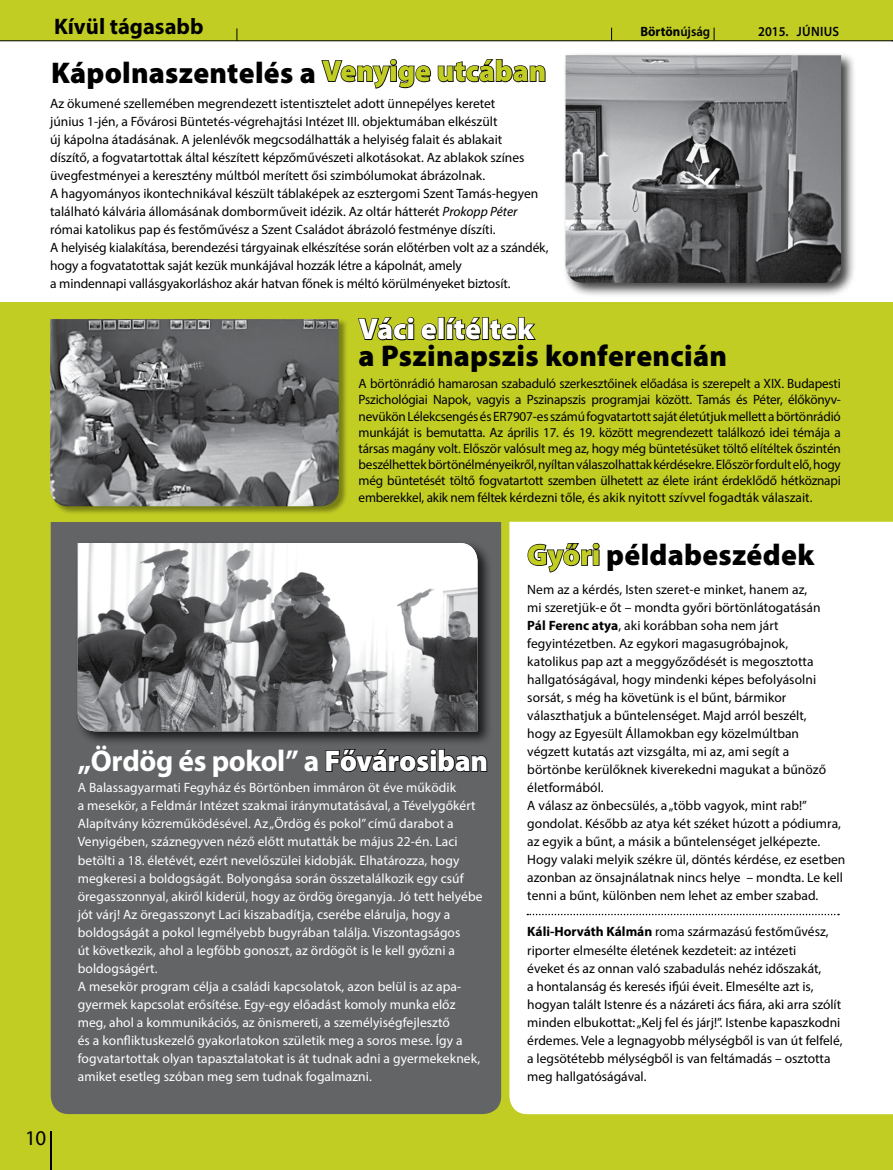
<style>
.page{position:relative;width:893px;height:1170px;background:#fff}
.page>*{position:absolute;margin:0;border:0;box-sizing:border-box;transform-origin:0 0}
.t1{font:900 30px "Myriad Pro";letter-spacing:.01em;color:#000}
.t2{font:700 30px "Myriad Pro";letter-spacing:-.01em;color:#fff}
.t3{font:900 30px "Myriad Pro";color:#fff}
.t4{font:700 22.5px "Myriad Pro";color:#000}
.t5{font:21px "Myriad Pro";color:#000}
.t6{font:13.5px/18px "Myriad Pro";color:#000}
.t7{font:13.5px/18px "Myriad Pro";letter-spacing:.005em;color:#fff}
.t8{font:700 13.5px "Myriad Pro";color:#000;scale:.95 1}
.t9{font:600 13.5px "Myriad Pro";letter-spacing:.025em;color:#000;scale:.95 1}
.s1{font-weight:600}
.s2{color:#c1cd23}
.s3{font-style:italic}
.s4{font-weight:900}
.s5{font-weight:700}
</style>
<div class="page">
<div style="left:0;top:0;width:893px;height:40px;background:#c1cd23"></div>
<svg style="left:237px;top:28px;width:1px;height:12px"></svg>
<svg style="left:714px;top:28px;width:1px;height:12px"></svg>
<svg style="left:611px;top:28px;width:1px;height:12px"></svg>
<hr style="left:0;top:40px;width:893px;height:1px;background:#000">
<div style="left:0;top:302px;width:893px;height:867px;background:#c1cd23"></div>
<div style="left:509px;top:521px;width:384px;height:593px;background:#fff"></div>
<svg style="left:527px;top:542px;width:73px;height:31px;background:#bbb"></svg>
<svg style="left:358px;top:317px;width:80px;height:24px"></svg>
<div style="left:438px;top:317px;width:7px;height:23px;border:2px solid #000"></div>
<svg style="left:446px;top:317px;width:35px;height:24px"></svg>
<div style="left:482px;top:317px;width:7px;height:23px;border:2px solid #000"></div>
<svg style="left:489px;top:317px;width:47px;height:24px"></svg>
<div style="left:51px;top:522px;width:450px;height:591px;background:#636466"></div>
<svg style="left:325px;top:746px;width:163px;height:26px;background:#454647"></svg>
<div style="left:75px;top:540px;width:418px;height:206px;background:#000;opacity:.75"></div>
<img style="left:78px;top:543px;width:399px;height:188px">
<div style="left:50px;top:318px;width:298px;height:197px;background:#000;opacity:.38"></div>
<img style="left:50px;top:319px;width:289px;height:187px">
<div style="left:562px;top:52px;width:294px;height:246px;background:#000;opacity:.75"></div>
<img style="left:566px;top:55px;width:275px;height:228px">
<svg style="left:321px;top:59px;width:225px;height:30px"></svg>
<svg style="left:527px;top:913px;width:312px;height:2px"></svg>
<hr style="left:50px;top:1131px;width:2px;height:38px;background:#000">
<h2 class="t4" style="left:54px;top:12px;width:151px">Kívül tágasabb</h2>
<p class="t8" style="left:640px;top:22px;width:75px">Börtön<span class="s1">újság</span></p>
<p class="t9" style="left:758px;top:23px;width:87px">2015. JÚNIUS</p>
<h1 class="t1" style="left:51px;top:52px;width:497px">Kápolnaszentelés a <span class="s2">Venyige utcában</span></h1>
<p class="t6" style="left:50px;top:94px;width:500px">Az ökumené szellemében megrendezett istentisztelet adott ünnepélyes keretet<br>június 1-jén, a Fővárosi Büntetés-végrehajtási Intézet III. objektumában elkészült<br>új kápolna átadásának. A jelenlévők megcsodálhatták a helyiség falait és ablakait<br>díszítő, a fogvatartottak által készített képzőművészeti alkotásokat. Az ablakok színes üvegfestményei a keresztény múltból merített ősi szimbólumokat ábrázolnak.<br>A hagyományos ikontechnikával készült táblaképek az esztergomi Szent Tamás-hegyen található kálvária állomásának domborműveit idézik. Az oltár hátterét <span class="s3">Prokopp Péter </span>római katolikus pap és festőművész a Szent Családot ábrázoló festménye díszíti.<br>A helyiség kialakítása, berendezési tárgyainak elkészítése során előtérben volt az a szándék, hogy a fogvatatottak saját kezük munkájával hozzák létre a kápolnát, amely<br>a mindennapi vallásgyakorláshoz akár hatvan főnek is méltó körülményeket biztosít.</p>
<h1 class="t3" style="left:359px;top:309px;width:177px">Váci elítéltek</h1>
<h1 class="t1" style="left:359px;top:336px;width:370px">a Pszinapszis konferencián</h1>
<p class="t6" style="left:359px;top:375px;width:484px;line-height:16.2px;text-align:justify">A börtönrádió hamarosan szabaduló szerkesztőinek előadása is szerepelt a XIX. Budapesti Pszichológiai Napok, vagyis a Pszinapszis programjai között. Tamás és Péter, élőkönyv&shy;nevükön Lélekcsengés és ER7907-es számú fogvatartott saját életútjuk mellett a börtönrádió munkáját is bemutatta. Az április 17. és 19. között megrendezett találkozó idei témája a társas magány volt. Először valósult meg az, hogy még büntetésüket töltő elítéltek őszintén beszélhettek börtönélményeikről, nyíltan válaszolhattak kérdésekre. Először fordult elő, hogy még büntetését töltő fogvatartott szemben ülhetett az élete iránt érdeklődő hétköznapi emberekkel, akik nem féltek kérdezni tőle, és akik nyitott szívvel fogadták válaszait.</p>
<h3 class="t5" style="left:25px;top:1125px;width:23px">10</h3>
<h1 class="t2" style="left:78px;top:741px;width:412px">„Ördög és pokol” a <span class="s4">Fővárosiban</span></h1>
<p class="t7" style="left:78px;top:778px;width:406px">A Balassagyarmati Fegyház és Börtönben immáron öt éve működik<br>a mesekör, a Feldmár Intézet szakmai iránymutatásával, a Tévelygőkért Alapítvány közreműködésével. Az „Ördög és pokol” című darabot a Venyigében, száznegyven néző előtt mutatták be május 22-én. Laci betölti a 18. életévét, ezért nevelőszülei kidobják. Elhatározza, hogy megkeresi a boldogságát. Bolyongása során összetalálkozik egy csúf öregasszonnyal, akiről kiderül, hogy az ördög öreganyja. Jó tett helyébe jót várj! Az öregasszonyt Laci kiszabadítja, cserébe elárulja, hogy a boldogságát a pokol legmélyebb bugyrában találja. Viszontagságos<br>út következik, ahol a legfőbb gonoszt, az ördögöt is le kell győzni a boldogságért.<br>A mesekör program célja a családi kapcsolatok, azon belül is az apa&shy;gyermek kapcsolat erősítése. Egy-egy előadást komoly munka előz meg, ahol a kommunikációs, az önismereti, a személyiségfejlesztő<br>és a konfliktuskezelő gyakorlatokon születik meg a soros mese. Így a fogvatartottak olyan tapasztalatokat is át tudnak adni a gyermekeknek, amiket esetleg szóban meg sem tudnak fogalmazni.</p>
<h1 class="t1" style="left:527px;top:535px;width:288px"><span class="s2">Győri</span> példabeszédek</h1>
<p class="t6" style="left:527px;top:580px;width:320px">Nem az a kérdés, Isten szeret-e minket, hanem az,<br>mi szeretjük-e őt – mondta győri börtönlátogatásán<br><span class="s5">Pál Ferenc atya</span>, aki korábban soha nem járt fegyintézetben. Az egykori magasugróbajnok,<br>katolikus pap azt a meggyőződését is megosztotta hallgatóságával, hogy mindenki képes befolyásolni sorsát, s még ha követünk is el bűnt, bármikor választhatjuk a bűntelenséget. Majd arról beszélt,<br>hogy az Egyesült Államokban egy közelmúltban<br>végzett kutatás azt vizsgálta, mi az, ami segít a börtönbe kerülőknek kiverekedni magukat a bűnöző életformából.<br>A válasz az önbecsülés, a „több vagyok, mint rab!” gondolat. Később az atya két széket húzott a pódiumra, az egyik a bűnt, a másik a bűntelenséget jelképezte.<br>Hogy valaki melyik székre ül, döntés kérdése, ez esetben azonban az önsajnálatnak nincs helye – mondta. Le kell tenni a bűnt, különben nem lehet az ember szabad.</p>
<p class="t6" style="left:527px;top:922px;width:317px"><span class="s5">Káli-Horváth Kálmán</span> roma származású festőművész, riporter elmesélte életének kezdeteit: az intézeti<br>éveket és az onnan való szabadulás nehéz időszakát,<br>a hontalanság és keresés ifjúi éveit. Elmesélte azt is, hogyan talált Istenre és a názáreti ács fiára, aki arra szólít minden elbukottat: „Kelj fel és járj!”. Istenbe kapaszkodni érdemes. Vele a legnagyobb mélységből is van út felfelé, a legsötétebb mélységből is van feltámadás – osztotta meg hallgatóságával.</p>
</div>
